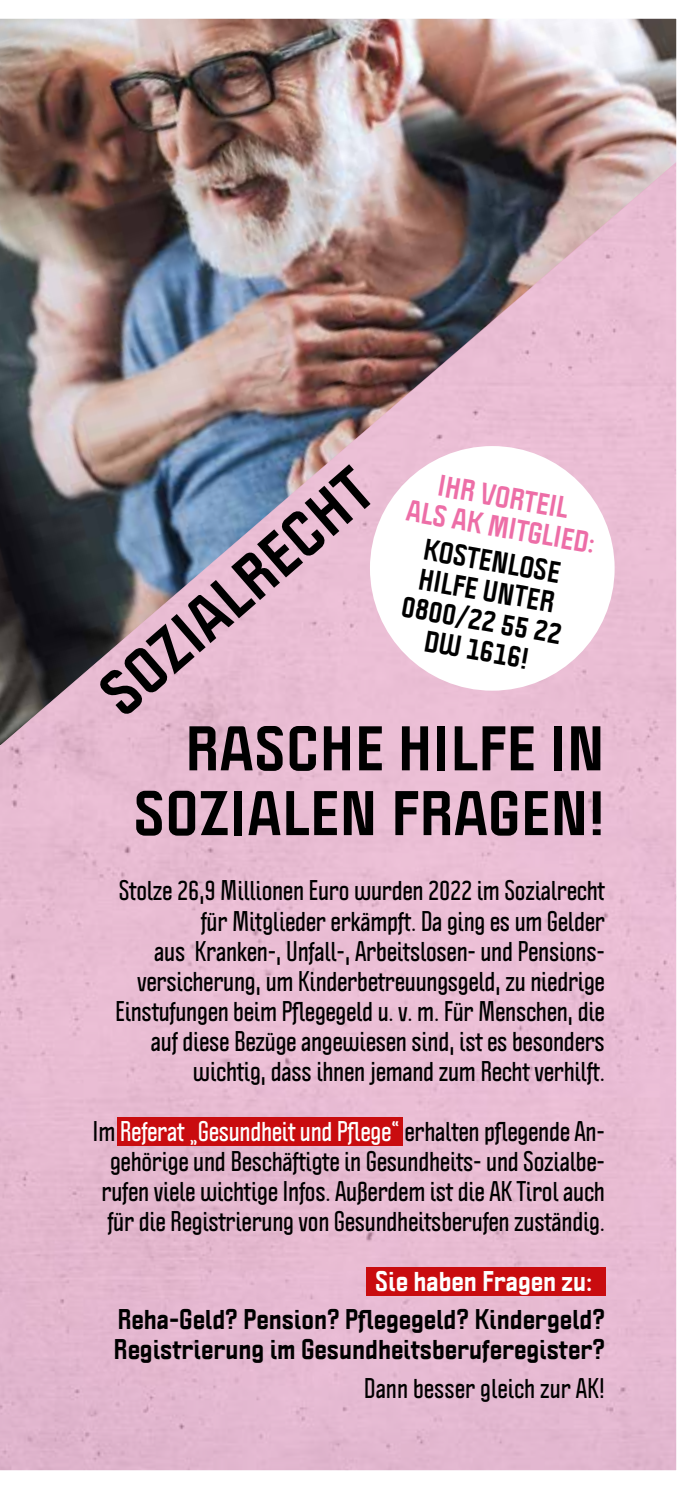
<style>
.page{position:relative;width:695px;height:1489px;background:#fff}
.page>*{position:absolute;margin:0;border:0;box-sizing:border-box;transform-origin:0 0}
.t1{font:800 55px/64.8px "Politica";letter-spacing:.01em;color:#000;text-align:right;scale:1.09 1}
.t2{font:800 26.25px/30px "Politica";color:#000;text-align:center}
.t3{font:800 26.25px/30px "Politica";color:#ed6ea7;text-align:center}
.t4{font:700 condensed 25px/30px "Politica";letter-spacing:-.01em;color:#000;text-align:right}
.t5{font:800 25px/30px "Politica";color:#000}
.t6{font:800 25px "Politica";color:#fff}
.s1{color:#fff}
</style>
<div class="page">
<img style="left:0;top:18px;width:677px;height:1453px">
<h1 class="t1" style="left:87px;top:676px;width:311px;rotate:-41deg">SOZIALRECHT</h1>
<h1 class="t1" style="left:133px;top:714px;width:434px">RASCHE HILFE IN<br>SOZIALEN FRAGEN!</h1>
<p class="t3" style="left:415px;top:465px;width:192px;rotate:10deg">IHR VORTEIL<br>ALS AK MITGLIED:</p>
<p class="t2" style="left:415px;top:531px;width:163px;rotate:10deg">KOSTENLOSE<br>HILFE UNTER<br>0800/22 55 22<br>DW 1616!</p>
<p class="t4" style="left:115px;top:874px;width:491px">Stolze 26,9 Millionen Euro wurden 2022 im Sozialrecht für Mitglieder erkämpft. Da ging es um Gelder<br>aus Kranken-, Unfall-, Arbeitslosen- und Pensions&shy;versicherung, um Kinderbetreuungsgeld, zu niedrige Einstufungen beim Pflegegeld u. v. m. Für Menschen, die auf diese Bezüge angewiesen sind, ist es besonders wichtig, dass ihnen jemand zum Recht verhilft.</p>
<p class="t4" style="left:93px;top:1114px;width:513px">Im <span class="s1">Referat „Gesundheit und Pflege“</span> erhalten pflegende An&shy;gehörige und Beschäftigte in Gesundheits- und Sozialbe&shy;rufen viele wichtige Infos. Außerdem ist die AK Tirol auch für die Registrierung von Gesundheitsberufen zuständig.</p>
<p class="t6" style="left:375px;top:1262px;width:219px">Sie haben Fragen zu:</p>
<p class="t5" style="left:114px;top:1302px;width:492px">Reha-Geld? Pension? Pflegegeld? Kindergeld?<br>Registrierung im Gesundheitsberuferegister?</p>
<p class="t4" style="left:364px;top:1372px;width:242px">Dann besser gleich zur AK!</p>
</div>
